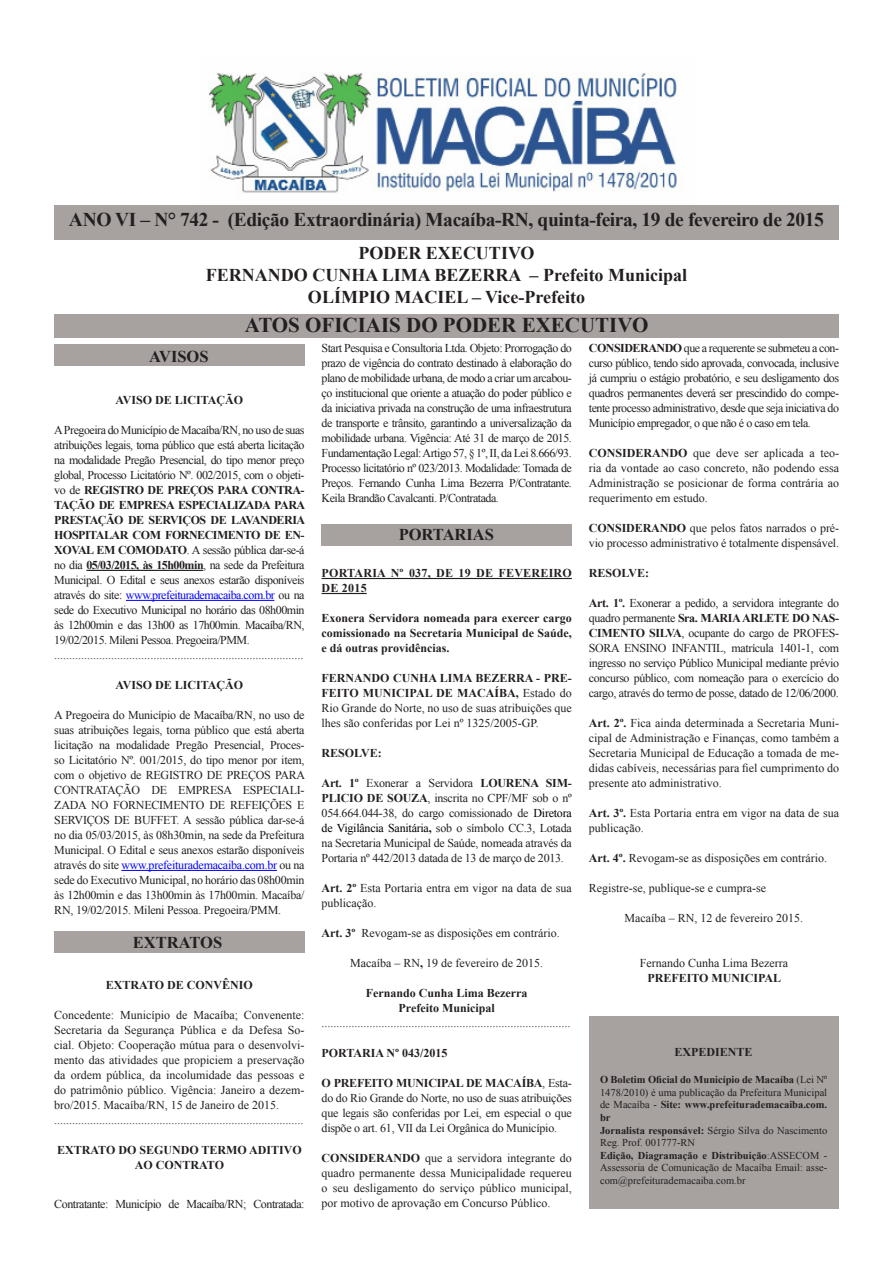
<style>
.page{position:relative;width:893px;height:1263px;background:#fff}
.page>*{position:absolute;margin:0;border:0;box-sizing:border-box;transform-origin:0 0}
.t1{font:700 21px "Times New Roman";color:#231f20}
.t2{font:700 19.5px "Times New Roman";letter-spacing:-.02em;color:#231f20}
.t3{font:700 18px "Times New Roman";color:#231f20}
.t4{font:700 16.5px "Times New Roman";color:#231f20}
.List_Paragraph{font:12px/15px "Times New Roman";color:#231f20;text-align:justify}
.t5{font:700 12px/15px "Times New Roman";color:#231f20;text-align:center}
.List_Paragraph-2{font:12px "Times New Roman";letter-spacing:-.04em;color:#231f20}
.t6{font:700 12px/15px "Times New Roman";letter-spacing:.02em;color:#231f20}
.t7{font:10.5px/12.6px "Times New Roman";color:#231f20}
.t8{font:700 10.5px/12.6px "Times New Roman";color:#231f20;text-align:justify}
.s1{font-weight:700}
.s2{color:#00f}
.s3{color:#000}
.s4{font-weight:400}
</style>
<div class="page">
<hr style="left:86px;top:570px;width:117px;height:1px;background:#231f20">
<hr style="left:126px;top:600px;width:148px;height:1px;background:#00f">
<hr style="left:121px;top:870px;width:156px;height:1px;background:#00f">
<hr style="left:322px;top:578px;width:250px;height:1px;background:#231f20">
<hr style="left:322px;top:593px;width:45px;height:1px;background:#231f20">
<div style="left:321px;top:524px;width:251px;height:21px;background:#a7a2a0"></div>
<div style="left:54px;top:931px;width:251px;height:21px;background:#a7a2a0"></div>
<div style="left:54px;top:205px;width:785px;height:34px;background:#a7a2a0"></div>
<div style="left:54px;top:314px;width:785px;height:23px;background:#a7a2a0"></div>
<div style="left:54px;top:345px;width:250px;height:21px;background:#a7a2a0"></div>
<img style="left:208px;top:72px;width:469px;height:121px">
<div style="left:589px;top:1016px;width:250px;height:193px;background:#a7a2a0"></div>
<p class="t2" style="left:69px;top:206px;width:756px">ANO VI – N° 742 - (Edição Extraordinária) Macaíba-RN, quinta-feira, 19 de fevereiro de 2015</p>
<p class="t3" style="left:358px;top:241px;width:178px">PODER EXECUTIVO</p>
<p class="t3" style="left:206px;top:263px;width:483px">FERNANDO CUNHA LIMA BEZERRA – Prefeito Municipal</p>
<p class="t3" style="left:308px;top:284px;width:279px">OLÍMPIO MACIEL – Vice-Prefeito</p>
<p class="t1" style="left:245px;top:310px;width:405px">ATOS OFICIAIS DO PODER EXECUTIVO</p>
<p class="t4" style="left:149px;top:345px;width:61px">AVISOS</p>
<p class="t5" style="left:116px;top:392px;width:129px">AVISO DE LICITAÇÃO</p>
<p class="List_Paragraph" style="left:54px;top:422px;width:252px">A Pregoeira do Município de Macaíba/RN, no uso de suas atribuições legais, torna público que está aberta licitação na modalidade Pregão Presencial, do tipo menor preço global, Processo Licitatório Nº. 002/2015, com o objeti&shy;vo de <span class="s1">REGISTRO DE PREÇOS PARA CONTRA-TAÇÃO DE EMPRESA ESPECIALIZADA PARA PRESTAÇÃO DE SERVIÇOS DE LAVANDERIA HOSPITALAR COM FORNECIMENTO DE EN-XOVAL EM COMODATO</span>. A sessão pública dar-se-á no dia <span class="s1">05/03/2015, às 15h00min</span>, na sede da Prefeitura Municipal. O Edital e seus anexos estarão disponíveis através do site: <span class="s2">www.prefeiturademacaiba.com.br</span> ou na sede do Executivo Municipal no horário das 08h00min às 12h00min e das 13h00 as 17h00min. Macaíba/RN, 19/02/2015. Mileni Pessoa. Pregoeira/PMM.</p>
<p class="List_Paragraph" style="left:54px;top:647px;width:250px">...................................................................................</p>
<p class="t5" style="left:116px;top:677px;width:129px">AVISO DE LICITAÇÃO</p>
<p class="List_Paragraph" style="left:54px;top:707px;width:252px">A Pregoeira do Município de Macaíba/RN, no uso de suas atribuições legais, torna público que está aberta licitação na modalidade Pregão Presencial, Proces&shy;so Licitatório Nº. 001/2015, do tipo menor por item, com o objetivo de REGISTRO DE PREÇOS PARA CONTRATAÇÃO DE EMPRESA ESPECIALI-ZADA NO FORNECIMENTO DE REFEIÇÕES E SERVIÇOS DE BUFFET. A sessão pública dar-se-á no dia 05/03/2015, às 08h30min, na sede da Prefeitura Municipal. O Edital e seus anexos estarão disponíveis através do site <span class="s2">www.prefeiturademacaiba.com.br</span> ou na sede do Executivo Municipal, no horário das 08h00min às 12h00min e das 13h00min às 17h00min. Macaíba/ RN, 19/02/2015. Mileni Pessoa. Pregoeira/PMM.</p>
<p class="t4" style="left:133px;top:931px;width:91px">EXTRATOS</p>
<p class="t5" style="left:106px;top:977px;width:148px">EXTRATO DE CONVÊNIO</p>
<p class="List_Paragraph" style="left:54px;top:1007px;width:252px">Concedente: Município de Macaíba; Convenente:<br>Secretaria da Segurança Pública e da Defesa So&shy;cial. Objeto: Cooperação mútua para o desenvolvi&shy;mento das atividades que propiciem a preservação da ordem pública, da incolumidade das pessoas e do patrimônio público. Vigência: Janeiro a dezem&shy;bro/2015. Macaíba/RN, 15 de Janeiro de 2015.</p>
<p class="List_Paragraph" style="left:54px;top:1112px;width:250px">...................................................................................</p>
<p class="t5" style="left:57px;top:1142px;width:246px">EXTRATO DO SEGUNDO TERMO ADITIVO<br>AO CONTRATO</p>
<p class="List_Paragraph-2" style="left:54px;top:1196px;width:252px">Contratante: Município de Macaíba/RN; Contratada:</p>
<p class="List_Paragraph" style="left:322px;top:340px;width:252px">Start Pesquisa e Consultoria Ltda. Objeto: Prorrogação do prazo de vigência do contrato destinado à elaboração do plano de mobilidade urbana, de modo a criar um arcabou&shy;ço institucional que oriente a atuação do poder público e da iniciativa privada na construção de uma infraestrutura de transporte e trânsito, garantindo a universalização da mobilidade urbana. Vigência: Até 31 de março de 2015.<br>Fundamentação Legal: Artigo 57, § 1º, II, da Lei 8.666/93.<br>Processo licitatório nº 023/2013. Modalidade: Tomada de Preços. Fernando Cunha Lima Bezerra P/Contratante.<br>Keila Brandão Cavalcanti. P/Contratada.</p>
<p class="t4" style="left:399px;top:523px;width:97px">PORTARIAS</p>
<p class="t6" style="left:322px;top:565px;width:252px">PORTARIA Nº 037, DE 19 DE FEVEREIRO<br>DE 2015</p>
<p class="t5" style="left:322px;top:610px;width:252px;text-align:justify">Exonera Servidora nomeada para exercer cargo comissionado na Secretaria Municipal de Saúde, e dá outras providências.</p>
<p class="List_Paragraph" style="left:322px;top:670px;width:252px"><span class="s1">FERNANDO CUNHA LIMA BEZERRA - PRE-FEITO MUNICIPAL DE MACAÍBA,</span> Estado do Rio Grande do Norte, no uso de suas atribuições que lhes são conferidas por Lei nº 1325/2005-GP.</p>
<p class="t5" style="left:322px;top:745px;width:62px">RESOLVE:</p>
<p class="List_Paragraph" style="left:322px;top:775px;width:252px"><span class="s1">Art. 1º</span> Exonerar a Servidora <span class="s1">LOURENA SIM-PLICIO DE SOUZA</span>, inscrita no CPF/MF sob o nº 054.664.044-38, do cargo comissionado de <span class="s3">Diretora de Vigilância Sanitária</span><span class="s1">,</span> sob o símbolo CC.3, Lotada na Secretaria Municipal de Saúde, nomeada através da Portaria nº 442/2013 datada de 13 de março de 2013.</p>
<p class="List_Paragraph" style="left:322px;top:880px;width:252px"><span class="s1">Art. 2º</span> Esta Portaria entra em vigor na data de sua publicação.</p>
<p class="List_Paragraph" style="left:322px;top:925px;width:240px"><span class="s1">Art. 3º</span> Revogam-se as disposições em contrário.</p>
<p class="List_Paragraph" style="left:350px;top:955px;width:194px">Macaíba – RN<span class="s1">,</span> 19 de fevereiro de 2015.</p>
<p class="t5" style="left:366px;top:985px;width:163px">Fernando Cunha Lima Bezerra</p>
<p class="t5" style="left:399px;top:1000px;width:98px">Prefeito Municipal</p>
<p class="List_Paragraph" style="left:322px;top:1015px;width:251px">...................................................................................</p>
<p class="t5" style="left:322px;top:1045px;width:127px">PORTARIA Nº 043/2015</p>
<p class="List_Paragraph" style="left:322px;top:1075px;width:252px"><span class="s1">O PREFEITO MUNICIPAL DE MACAÍBA</span>, Esta&shy;do do Rio Grande do Norte, no uso de suas atribuições que legais são conferidas por Lei, em especial o que dispõe o art. 61, VII da Lei Orgânica do Município.</p>
<p class="List_Paragraph" style="left:322px;top:1150px;width:252px"><span class="s1">CONSIDERANDO</span> que a servidora integrante do quadro permanente dessa Municipalidade requereu o seu desligamento do serviço público municipal, por motivo de aprovação em Concurso Público.</p>
<p class="List_Paragraph" style="left:589px;top:340px;width:252px"><span class="s1">CONSIDERANDO</span> que a requerente se submeteu a con&shy;curso público, tendo sido aprovada, convocada, inclusive já cumpriu o estágio probatório, e seu desligamento dos quadros permanentes deverá ser prescindido do compe&shy;tente processo administrativo, desde que seja iniciativa do Município empregador, o que não é o caso em tela.</p>
<p class="List_Paragraph" style="left:589px;top:445px;width:252px"><span class="s1">CONSIDERANDO</span> que deve ser aplicada a teo&shy;ria da vontade ao caso concreto, não podendo essa Administração se posicionar de forma contrária ao requerimento em estudo.</p>
<p class="List_Paragraph" style="left:589px;top:520px;width:252px"><span class="s1">CONSIDERANDO</span> que pelos fatos narrados o pré&shy;vio processo administrativo é totalmente dispensável.</p>
<p class="t5" style="left:589px;top:565px;width:62px">RESOLVE:</p>
<p class="List_Paragraph" style="left:589px;top:595px;width:252px"><span class="s1">Art. 1º.</span> Exonerar a pedido, a servidora integrante do quadro permanente <span class="s1">Sra. MARIA ARLETE DO NAS-CIMENTO SILVA</span>, ocupante do cargo de PROFES-SORA ENSINO INFANTIL, matrícula 1401-1, com ingresso no serviço Público Municipal mediante prévio concurso público, com nomeação para o exercício do cargo, através do termo de posse, datado de 12/06/2000.</p>
<p class="List_Paragraph" style="left:589px;top:715px;width:252px"><span class="s1">Art. 2º.</span> Fica ainda determinada a Secretaria Muni&shy;cipal de Administração e Finanças, como também a Secretaria Municipal de Educação a tomada de me&shy;didas cabíveis, necessárias para fiel cumprimento do presente ato administrativo.</p>
<p class="List_Paragraph" style="left:589px;top:805px;width:252px"><span class="s1">Art. 3º.</span> Esta Portaria entra em vigor na data de sua publicação.</p>
<p class="List_Paragraph" style="left:589px;top:850px;width:240px"><span class="s1">Art. 4º.</span> Revogam-se as disposições em contrário.</p>
<p class="List_Paragraph" style="left:589px;top:880px;width:179px">Registre-se, publique-se e cumpra-se</p>
<p class="List_Paragraph" style="left:625px;top:910px;width:180px">Macaíba – RN, 12 de fevereiro 2015.</p>
<p class="List_Paragraph" style="left:640px;top:955px;width:150px">Fernando Cunha Lima Bezerra</p>
<p class="t5" style="left:647px;top:970px;width:135px">PREFEITO MUNICIPAL</p>
<p class="t5" style="left:675px;top:1044px;width:80px">EXPEDIENTE</p>
<p class="t8" style="left:600px;top:1073px;width:229px">O Boletim Oficial do Município de Macaíba <span class="s4">(Lei Nº 1478/2010) é uma publicação da Prefeitura Municipal de Macaíba -</span> Site: www.prefeiturademacaiba.com. br</p>
<p class="t7" style="left:600px;top:1123px;width:229px"><span class="s1">Jornalista responsável:</span> Sérgio Silva do Nascimento<br>Reg. Prof. 001777-RN</p>
<p class="t7" style="left:600px;top:1149px;width:229px;text-align:justify"><span class="s1">Edição, Diagramação e Distribuição</span>:ASSECOM - Assessoria de Comunicação de Macaíba Email: asse&shy;com@prefeiturademacaiba.com.br</p>
</div>
